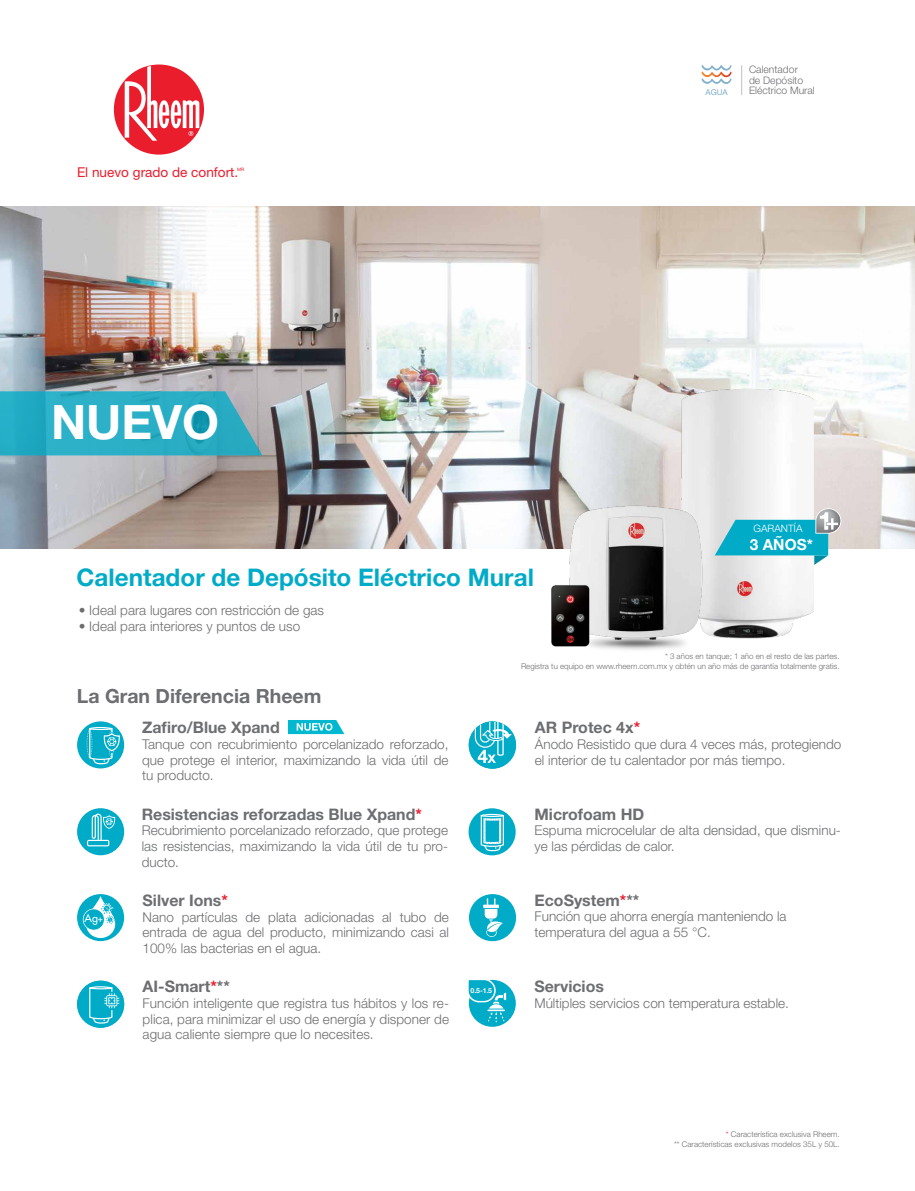
<style>
.page{position:relative;width:915px;height:1191px;background:#fff}
.page>*{position:absolute;margin:0;border:0;box-sizing:border-box;transform-origin:0 0}
.t1{font:700 47.4px "Helvetica Neue LT Std";color:#fff}
.t2{font:700 24.3px "Helvetica Neue LT Std";color:#00abc7}
.t3{font:700 19.5px "Helvetica Neue LT Std";color:#6d6e71}
.t4{font:700 15.9px "Helvetica Neue LT Std";color:#6d6e71}
.t5{font:700 15.45px "Rheem Sans";color:#fff}
.t6{font:300 13.5px/15.8px "Helvetica Neue LT Std";color:#6d6e71;text-align:justify}
.t7{font:13.5px "Helvetica Neue LT Std";color:#ea1d2d}
.t8{font:10.65px "Futura";color:#fff}
.t9{font:300 10.35px/10.6px "Helvetica Neue LT Std";color:#6d6e71}
.t10{font:300 10.2px "Rheem Sans";color:#fff}
.t11{font:8.1px "Helvetica Neue LT Std";color:#80aecb}
.t12{font:300 7.95px/9.4px "Helvetica Neue LT Std";color:#6d6e71;text-align:right}
.t13{font:700 6.9px "Helvetica Neue LT Std";color:#fff}
.t14{font:4.65px "Helvetica Neue LT Std";color:#ea1d2d}
.s1{color:#e91d2d}
.s2{font-size:8.85px}
</style>
<div class="page">
<svg style="left:741px;top:65px;width:1px;height:30px"></svg>
<svg style="left:701px;top:65px;width:30px;height:19px"></svg>
<div style="left:114px;top:64px;width:90px;height:91px;background:#ea1d2d;border-radius:50%"></div>
<svg style="left:125px;top:66px;width:74px;height:75px"></svg>
<img style="left:0;top:206px;width:914px;height:343px">
<img style="left:650px;top:369px;width:184px;height:270px">
<img style="left:519px;top:484px;width:222px;height:166px">
<div style="left:468px;top:979px;width:48px;height:48px;background:#00abc7;border-radius:50%"></div>
<svg style="left:468px;top:979px;width:38px;height:43px"></svg>
<div style="left:468px;top:808px;width:47px;height:47px;background:#00abc7;border-radius:50%"></div>
<svg style="left:480px;top:814px;width:24px;height:37px"></svg>
<div style="left:469px;top:894px;width:47px;height:47px;background:#00abc7;border-radius:50%"></div>
<svg style="left:484px;top:898px;width:19px;height:39px"></svg>
<div style="left:77px;top:721px;width:47px;height:47px;background:#00abc7;border-radius:50%"></div>
<svg style="left:86px;top:727px;width:34px;height:37px"></svg>
<div style="left:77px;top:980px;width:47px;height:47px;background:#00abc7;border-radius:50%"></div>
<svg style="left:89px;top:986px;width:30px;height:37px"></svg>
<div style="left:77px;top:894px;width:47px;height:47px;background:#00abc7;border-radius:50%"></div>
<svg style="left:83px;top:896px;width:34px;height:42px"></svg>
<div style="left:77px;top:808px;width:47px;height:47px;background:#00abc7;border-radius:50%"></div>
<svg style="left:87px;top:813px;width:28px;height:33px"></svg>
<img style="left:547px;top:581px;width:46px;height:68px">
<svg style="left:288px;top:720px;width:56px;height:14px"></svg>
<div style="left:468px;top:721px;width:48px;height:47px;background:#00abc7;border-radius:50%"></div>
<svg style="left:474px;top:722px;width:37px;height:41px"></svg>
<svg style="left:714px;top:508px;width:127px;height:57px"></svg>
<svg style="left:0;top:391px;width:262px;height:64px;background:#31acc2"></svg>
<p class="t7" style="left:77px;top:164px;width:163px">El nuevo grado de confort.</p>
<p class="t14" style="left:237px;top:167px;width:9px">MR</p>
<h1 class="t1" style="left:51px;top:393px;width:169px">NUEVO</h1>
<h2 class="t2" style="left:77px;top:562px;width:458px">Calentador de Depósito Eléctrico Mural</h2>
<p class="t6" style="left:79px;top:602px;width:247px">• Ideal para lugares con restricción de gas</p>
<p class="t6" style="left:79px;top:618px;width:223px">• Ideal para interiores y puntos de uso</p>
<p class="t11" style="left:705px;top:87px;width:24px">AGUA</p>
<p class="t9" style="left:748px;top:64px;width:67px">Calentador<br>de Depósito<br>Eléctrico Mural</p>
<p class="t10" style="left:753px;top:522px;width:50px">GARANTÍA</p>
<p class="t5" style="left:749px;top:535px;width:64px">3 AÑOS*</p>
<h3 class="t3" style="left:77px;top:684px;width:246px">La Gran Diferencia Rheem</h3>
<p class="t4" style="left:142px;top:717px;width:139px">Zafiro/Blue Xpand</p>
<p class="t6" style="left:142px;top:736px;width:308px">Tanque con recubrimiento porcelanizado reforzado, que protege el interior, maximizando la vida útil de tu producto.</p>
<p class="t4" style="left:142px;top:804px;width:281px">Resistencias reforzadas Blue Xpand<span class="s1">*</span></p>
<p class="t6" style="left:142px;top:822px;width:308px">Recubrimiento porcelanizado reforzado, que protege las resistencias, maximizando la vida útil de tu pro&shy;ducto.</p>
<p class="t4" style="left:142px;top:890px;width:87px">Silver Ions<span class="s1">*</span></p>
<p class="t6" style="left:142px;top:908px;width:308px">Nano partículas de plata adicionadas al tubo de entrada de agua del producto, minimizando casi al 100% las bacterias en el agua.</p>
<p class="t4" style="left:143px;top:976px;width:89px">AI-Smart<span class="s1">*</span>**</p>
<p class="t6" style="left:143px;top:995px;width:308px">Función inteligente que registra tus hábitos y los re&shy;plica, para minimizar el uso de energía y disponer de agua caliente siempre que lo necesites.</p>
<p class="t8" style="left:84px;top:911px;width:20px">Ag<span class="s2">+</span></p>
<p class="t13" style="left:470px;top:986px;width:23px">0.5-1.5</p>
<p class="t12" style="left:521px;top:651px;width:320px">* 3 años en tanque; 1 año en el resto de las partes.<br>Registra tu equipo en www.rheem.com.mx y obtén un año más de garantía totalmente gratis.</p>
<p class="t4" style="left:534px;top:717px;width:107px">AR Protec 4x<span class="s1">*</span></p>
<p class="t6" style="left:534px;top:736px;width:308px">Ánodo Resistido que dura 4 veces más, protegiendo el interior de tu calentador por más tiempo.</p>
<p class="t4" style="left:534px;top:804px;width:111px">Microfoam HD</p>
<p class="t6" style="left:534px;top:822px;width:308px">Espuma microcelular de alta densidad, que disminu&shy;ye las pérdidas de calor.</p>
<p class="t4" style="left:534px;top:890px;width:106px">EcoSystem<span class="s1">*</span>**</p>
<p class="t6" style="left:534px;top:908px;width:253px">Función que ahorra energía manteniendo la temperatura del agua a 55 °C.</p>
<p class="t4" style="left:534px;top:976px;width:71px">Servicios</p>
<p class="t6" style="left:534px;top:995px;width:256px">Múltiples servicios con temperatura estable.</p>
<p class="t12" style="left:673px;top:1129px;width:167px"><span class="s1">*</span> Característica exclusiva Rheem.<br>** Características exclusivas modelos 35L y 50L.</p>
</div>
